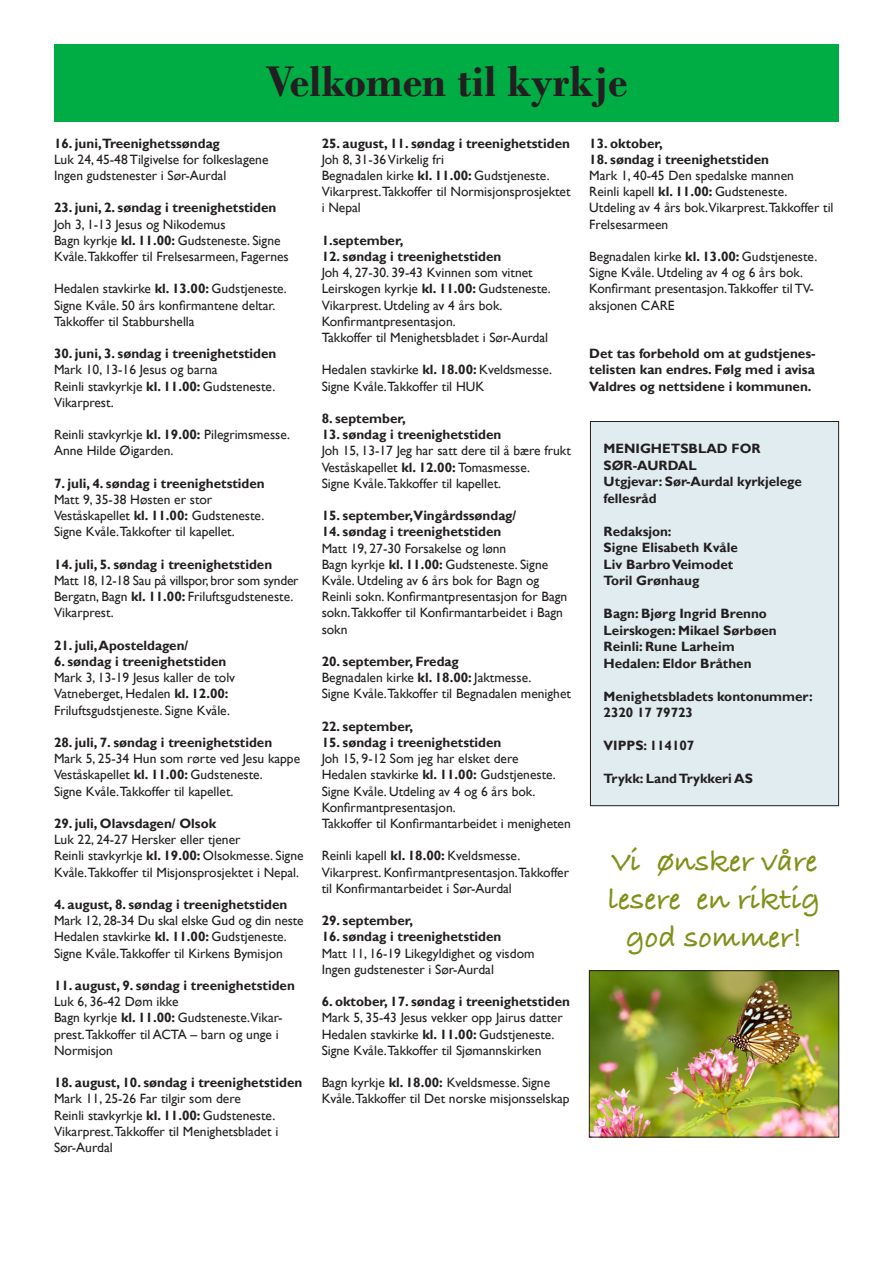
<style>
.page{position:relative;width:893px;height:1263px;background:#fff}
.page>*{position:absolute;margin:0;border:0;box-sizing:border-box;transform-origin:0 0}
.t1{font:700 45px "Bodoni";color:#231f20}
.t2{font:700 31.5px/37.8px "Bradley Hand ITC Std";color:#819019;text-align:center}
.t3{font:13.5px/16.2px "Gill Sans";color:#231f20}
.t4{font:700 13.5px/16.2px "Gill Sans";color:#231f20;text-align:justify}
.t5{font:13.5px "Gill Sans";letter-spacing:-.02em;color:#231f20}
.s1{font-weight:700}
</style>
<div class="page">
<div style="left:54px;top:44px;width:785px;height:77px;background:#00ad44"></div>
<div style="left:590px;top:421px;width:249px;height:385px;background:#e0ecf0"></div>
<div style="left:590px;top:421px;width:249px;height:385px;border:1px solid #231f20"></div>
<img style="left:591px;top:972px;width:246px;height:163px">
<div style="left:589px;top:970px;width:250px;height:167px;border:1px solid #231f20"></div>
<p class="t1" style="left:265px;top:54px;width:363px">Velkomen til kyrkje</p>
<p class="t4" style="left:54px;top:135px;width:167px">16. juni,Treenighetssøndag</p>
<p class="t3" style="left:54px;top:151px;width:216px">Luk 24, 45-48 Tilgivelse for folkeslagene</p>
<p class="t3" style="left:54px;top:168px;width:174px">Ingen gudstenester i Sør-Aurdal</p>
<p class="t4" style="left:54px;top:200px;width:224px">23. juni, 2. søndag i treenighetstiden</p>
<p class="t3" style="left:54px;top:216px;width:173px">Joh 3, 1-13 Jesus og Nikodemus</p>
<p class="t3" style="left:54px;top:232px;width:236px">Bagn kyrkje <span class="s1">kl. 11.00:</span> Gudsteneste. Signe<br>Kvåle.Takkoffer til Frelsesarmeen, Fagernes</p>
<p class="t3" style="left:54px;top:281px;width:234px">Hedalen stavkirke <span class="s1">kl. 13.00:</span> Gudstjeneste.<br>Signe Kvåle. 50 års konfirmantene deltar.</p>
<p class="t3" style="left:54px;top:313px;width:142px">Takkoffer til Stabburshella</p>
<p class="t4" style="left:54px;top:346px;width:224px">30. juni, 3. søndag i treenighetstiden</p>
<p class="t3" style="left:54px;top:362px;width:165px">Mark 10, 13-16 Jesus og barna</p>
<p class="t3" style="left:54px;top:378px;width:223px">Reinli stavkyrkje <span class="s1">kl. 11.00:</span> Gudsteneste.<br>Vikarprest.</p>
<p class="t3" style="left:54px;top:427px;width:238px">Reinli stavkyrkje <span class="s1">kl. 19.00:</span> Pilegrimsmesse.<br>Anne Hilde Øigarden.</p>
<p class="t4" style="left:54px;top:475px;width:212px">7. juli, 4. søndag i treenighetstiden</p>
<p class="t3" style="left:54px;top:492px;width:160px">Matt 9, 35-38 Høsten er stor</p>
<p class="t3" style="left:54px;top:508px;width:212px">Veståskapellet <span class="s1">kl. 11.00:</span> Gudsteneste.</p>
<p class="t3" style="left:54px;top:524px;width:182px">Signe Kvåle.Takkofter til kapellet.</p>
<p class="t4" style="left:54px;top:556px;width:220px">14. juli, 5. søndag i treenighetstiden</p>
<p class="t5" style="left:54px;top:573px;width:246px">Matt 18, 12-18 Sau på villspor, bror som synder</p>
<p class="t3" style="left:54px;top:589px;width:241px">Bergatn, Bagn <span class="s1">kl. 11.00:</span> Friluftsgudsteneste.<br>Vikarprest.</p>
<p class="t4" style="left:54px;top:637px;width:136px">21. juli, Aposteldagen/</p>
<p class="t4" style="left:54px;top:654px;width:174px">6. søndag i treenighetstiden</p>
<p class="t3" style="left:54px;top:670px;width:183px">Mark 3, 13-19 Jesus kaller de tolv</p>
<p class="t3" style="left:54px;top:686px;width:176px">Vatneberget, Hedalen <span class="s1">kl. 12.00:</span></p>
<p class="t3" style="left:54px;top:702px;width:177px">Friluftsgudstjeneste. Signe Kvåle.</p>
<p class="t4" style="left:54px;top:735px;width:220px">28. juli, 7. søndag i treenighetstiden</p>
<p class="t3" style="left:54px;top:751px;width:248px">Mark 5, 25-34 Hun som rørte ved Jesu kappe</p>
<p class="t3" style="left:54px;top:767px;width:210px">Veståskapellet <span class="s1">kl. 11.00:</span> Gudsteneste.</p>
<p class="t3" style="left:54px;top:783px;width:181px">Signe Kvåle.Takkoffer til kapellet.</p>
<p class="t4" style="left:54px;top:816px;width:164px">29. juli, Olavsdagen/ Olsok</p>
<p class="t3" style="left:54px;top:832px;width:188px">Luk 22, 24-27 Hersker eller tjener</p>
<p class="t3" style="left:54px;top:848px;width:251px">Reinli stavkyrkje <span class="s1">kl. 19.00:</span> Olsokmesse. Signe<br>Kvåle.Takkoffer til Misjonsprosjektet i Nepal.</p>
<p class="t4" style="left:54px;top:897px;width:235px">4. august, 8. søndag i treenighetstiden</p>
<p class="t3" style="left:54px;top:913px;width:251px">Mark 12, 28-34 Du skal elske Gud og din neste</p>
<p class="t3" style="left:54px;top:929px;width:234px">Hedalen stavkirke <span class="s1">kl. 11.00:</span> Gudstjeneste.<br>Signe Kvåle.Takkoffer til Kirkens Bymisjon</p>
<p class="t4" style="left:54px;top:978px;width:242px">11. august, 9. søndag i treenighetstiden</p>
<p class="t3" style="left:54px;top:994px;width:126px">Luk 6, 36-42 Døm ikke</p>
<p class="t3" style="left:54px;top:1010px;width:230px">Bagn kyrkje <span class="s1">kl. 11.00:</span> Gudsteneste.Vikar&shy;prest.Takkoffer til ACTA – barn og unge i<br>Normisjon</p>
<p class="t4" style="left:54px;top:1075px;width:250px">18. august, 10. søndag i treenighetstiden</p>
<p class="t3" style="left:54px;top:1091px;width:188px">Mark 11, 25-26 Far tilgir som dere</p>
<p class="t3" style="left:54px;top:1107px;width:226px">Reinli stavkyrkje <span class="s1">kl. 11.00:</span> Gudsteneste.<br>Vikarprest.Takkoffer til Menighetsbladet i<br>Sør-Aurdal</p>
<p class="t4" style="left:322px;top:135px;width:250px">25. august, 11. søndag i treenighetstiden</p>
<p class="t3" style="left:322px;top:151px;width:124px">Joh 8, 31-36 Virkelig fri</p>
<p class="t3" style="left:322px;top:168px;width:250px">Begnadalen kirke <span class="s1">kl. 11.00:</span> Gudstjeneste.<br>Vikarprest.Takkoffer til Normisjonsprosjektet i Nepal</p>
<p class="t4" style="left:322px;top:232px;width:83px">1.september,</p>
<p class="t4" style="left:322px;top:249px;width:181px">12. søndag i treenighetstiden</p>
<p class="t3" style="left:322px;top:265px;width:213px">Joh 4, 27-30. 39-43 Kvinnen som vitnet</p>
<p class="t3" style="left:322px;top:281px;width:231px">Leirskogen kyrkje <span class="s1">kl. 11.00:</span> Gudsteneste.<br>Vikarprest. Utdeling av 4 års bok.</p>
<p class="t3" style="left:322px;top:313px;width:136px">Konfirmantpresentasjon.</p>
<p class="t3" style="left:322px;top:330px;width:228px">Takkoffer til Menighetsbladet i Sør-Aurdal</p>
<p class="t3" style="left:322px;top:362px;width:232px">Hedalen stavkirke <span class="s1">kl. 18.00:</span> Kveldsmesse.<br>Signe Kvåle.Takkoffer til HUK</p>
<p class="t4" style="left:322px;top:411px;width:86px">8. september,</p>
<p class="t4" style="left:322px;top:427px;width:181px">13. søndag i treenighetstiden</p>
<p class="t3" style="left:322px;top:443px;width:251px">Joh 15, 13-17 Jeg har satt dere til å bære frukt</p>
<p class="t3" style="left:322px;top:459px;width:210px">Veståskapellet <span class="s1">kl. 12.00:</span> Tomasmesse.</p>
<p class="t3" style="left:322px;top:475px;width:181px">Signe Kvåle.Takkoffer til kapellet.</p>
<p class="t4" style="left:322px;top:508px;width:196px">15. september,Vingårdssøndag/</p>
<p class="t4" style="left:322px;top:524px;width:181px">14. søndag i treenighetstiden</p>
<p class="t3" style="left:322px;top:540px;width:186px">Matt 19, 27-30 Forsakelse og lønn</p>
<p class="t3" style="left:322px;top:556px;width:247px">Bagn kyrkje <span class="s1">kl. 11.00:</span> Gudsteneste. Signe Kvåle. Utdeling av 6 års bok for Bagn og Reinli sokn. Konfirmantpresentasjon for Bagn sokn.Takkoffer til Konfirmantarbeidet i Bagn sokn</p>
<p class="t4" style="left:322px;top:654px;width:139px">20. september, Fredag</p>
<p class="t3" style="left:322px;top:670px;width:211px">Begnadalen kirke <span class="s1">kl. 18.00:</span> Jaktmesse.</p>
<p class="t3" style="left:322px;top:686px;width:251px">Signe Kvåle.Takkoffer til Begnadalen menighet</p>
<p class="t4" style="left:322px;top:718px;width:93px">22. september,</p>
<p class="t4" style="left:322px;top:735px;width:181px">15. søndag i treenighetstiden</p>
<p class="t3" style="left:322px;top:751px;width:198px">Joh 15, 9-12 Som jeg har elsket dere</p>
<p class="t3" style="left:322px;top:767px;width:236px">Hedalen stavkirke <span class="s1">kl. 11.00:</span> Gudstjeneste.<br>Signe Kvåle. Utdeling av 4 og 6 års bok.</p>
<p class="t3" style="left:322px;top:799px;width:136px">Konfirmantpresentasjon.</p>
<p class="t3" style="left:322px;top:816px;width:251px">Takkoffer til Konfirmantarbeidet i menigheten</p>
<p class="t3" style="left:322px;top:848px;width:200px">Reinli kapell <span class="s1">kl. 18.00:</span> Kveldsmesse.</p>
<p class="t3" style="left:322px;top:864px;width:249px">Vikarprest. Konfirmantpresentasjon.Takkoffer til Konfirmantarbeidet i Sør-Aurdal</p>
<p class="t4" style="left:322px;top:913px;width:93px">29. september,</p>
<p class="t4" style="left:322px;top:929px;width:181px">16. søndag i treenighetstiden</p>
<p class="t3" style="left:322px;top:945px;width:214px">Matt 11, 16-19 Likegyldighet og visdom</p>
<p class="t3" style="left:322px;top:961px;width:174px">Ingen gudstenester i Sør-Aurdal</p>
<p class="t4" style="left:322px;top:994px;width:250px">6. oktober, 17. søndag i treenighetstiden</p>
<p class="t3" style="left:322px;top:1010px;width:243px">Mark 5, 35-43 Jesus vekker opp Jairus datter</p>
<p class="t3" style="left:322px;top:1026px;width:234px">Hedalen stavkirke <span class="s1">kl. 11.00:</span> Gudstjeneste.<br>Signe Kvåle.Takkoffer til Sjømannskirken</p>
<p class="t3" style="left:322px;top:1075px;width:249px">Bagn kyrkje <span class="s1">kl. 18.00:</span> Kveldsmesse. Signe<br>Kvåle.Takkoffer til Det norske misjonsselskap</p>
<p class="t4" style="left:589px;top:135px;width:75px">13. oktober,</p>
<p class="t4" style="left:589px;top:151px;width:181px">18. søndag i treenighetstiden</p>
<p class="t3" style="left:589px;top:168px;width:206px">Mark 1, 40-45 Den spedalske mannen</p>
<p class="t3" style="left:589px;top:184px;width:200px">Reinli kapell <span class="s1">kl. 11.00:</span> Gudsteneste.</p>
<p class="t3" style="left:589px;top:200px;width:246px">Utdeling av 4 års bok.Vikarprest.Takkoffer til<br>Frelsesarmeen</p>
<p class="t3" style="left:589px;top:249px;width:229px">Begnadalen kirke <span class="s1">kl. 13.00:</span> Gudstjeneste.<br>Signe Kvåle. Utdeling av 4 og 6 års bok.<br>Konfirmant presentasjon.Takkoffer til TV&shy;aksjonen CARE</p>
<p class="t4" style="left:589px;top:346px;width:228px">Det tas forbehold om at gudstjenes&shy;telisten kan endres. Følg med i avisa Valdres og nettsidene i kommunen.</p>
<p class="t4" style="left:604px;top:441px;width:159px">MENIGHETSBLAD FOR</p>
<p class="t4" style="left:604px;top:457px;width:95px">SØR-AURDAL</p>
<p class="t4" style="left:604px;top:474px;width:200px">Utgjevar: Sør-Aurdal kyrkjelege fellesråd</p>
<p class="t4" style="left:604px;top:523px;width:70px">Redaksjon:</p>
<p class="t4" style="left:604px;top:540px;width:136px">Signe Elisabeth Kvåle</p>
<p class="t4" style="left:604px;top:556px;width:131px">Liv Barbro Veimodet</p>
<p class="t4" style="left:604px;top:573px;width:97px">Toril Grønhaug</p>
<p class="t4" style="left:604px;top:606px;width:165px">Bagn: Bjørg Ingrid Brenno</p>
<p class="t4" style="left:604px;top:622px;width:175px">Leirskogen: Mikael Sørbøen</p>
<p class="t4" style="left:604px;top:639px;width:133px">Reinli: Rune Larheim</p>
<p class="t4" style="left:604px;top:655px;width:150px">Hedalen: Eldor Bråthen</p>
<p class="t4" style="left:604px;top:688px;width:211px">Menighetsbladets kontonummer:</p>
<p class="t4" style="left:604px;top:705px;width:91px">2320 17 79723</p>
<p class="t4" style="left:604px;top:738px;width:92px">VIPPS: 114107</p>
<p class="t4" style="left:604px;top:771px;width:151px">Trykk: Land Trykkeri AS</p>
<p class="t2" style="left:608px;top:844px;width:214px">Vi ønsker våre lesere en riktig god sommer!</p>
</div>
